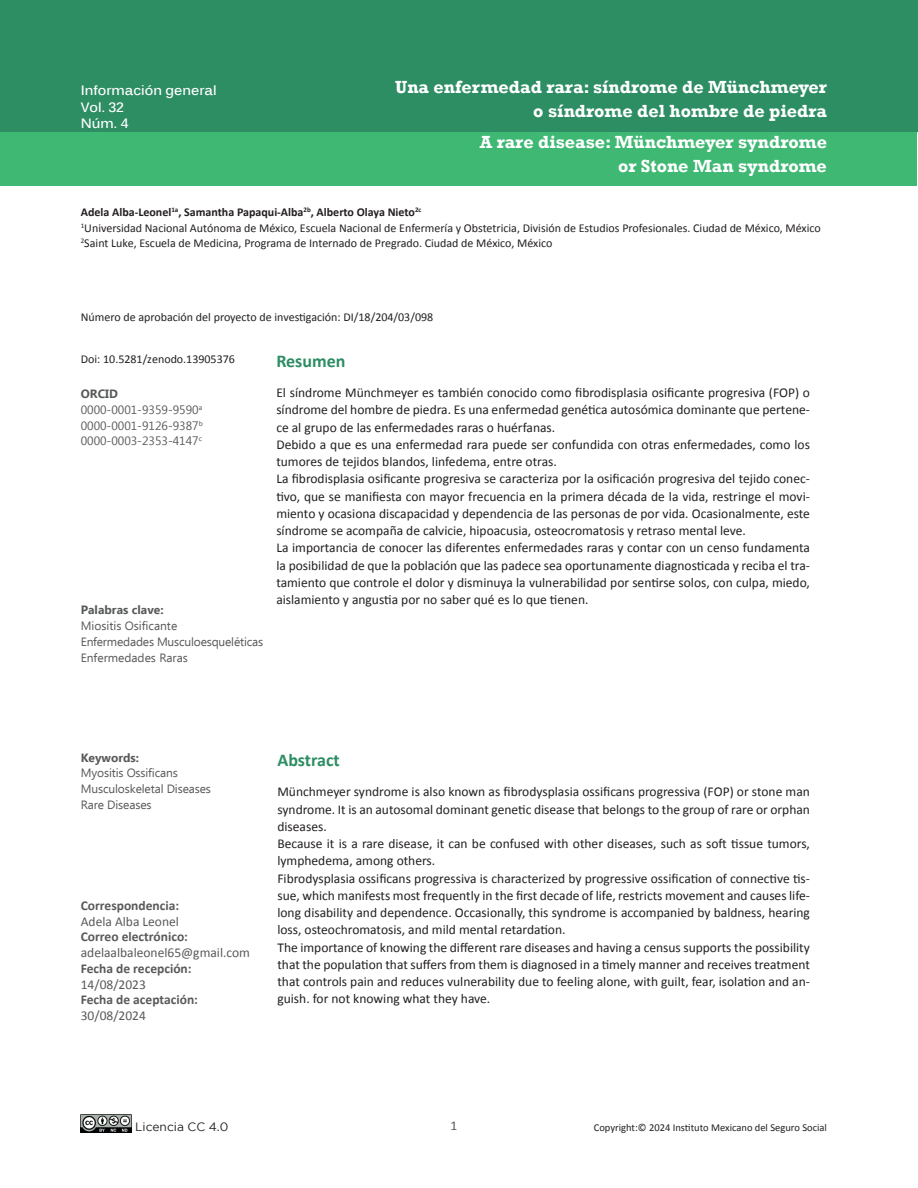
<style>
.page{position:relative;width:918px;height:1188px;background:#fff}
.page>*{position:absolute;margin:0;border:0;box-sizing:border-box;transform-origin:0 0}
.t1{font:700 18px/24px "Rockwell";color:#fff;text-align:right}
.t2{font:700 18px "Calibri";color:#2d8d63}
.t3{font:13.5px/17.2px "Calibri";color:#231f20}
.t4{font:700 13.5px "Calibri";color:#58595b}
.t5{font:13.5px "Calibri";color:#58595b}
.t6{font:700 13.5px/16.2px "Kalinga";color:#fff}
.t7{font:12px/15.8px "Calibri";color:#231f20}
.t8{font:12px/15.8px "Ebrima";letter-spacing:-.01em;color:#58595b}
.t9{font:700 12px "Ebrima";color:#58595b}
.t10{font:12px "Gotham";color:#231f20}
.t11{font:10.5px "Calibri";color:#231f20}
.s1{font-weight:700}
</style>
<div class="page">
<div style="left:0;top:0;width:918px;height:132px;background:#2d8d63"></div>
<div style="left:0;top:132px;width:917px;height:53px;background:#3fb873"></div>
<img style="left:81px;top:1115px;width:51px;height:17px">
<p class="t6" style="left:81px;top:84px;width:137px">Información general<br>Vol. 32<br>Núm. 4</p>
<h1 class="t1" style="left:395px;top:75px;width:433px">Una enfermedad rara: síndrome de Münchmeyer o síndrome del hombre de piedra</h1>
<h1 class="t1" style="left:480px;top:130px;width:349px">A rare disease: Münchmeyer syndrome or Stone Man syndrome</h1>
<p class="t7" style="left:81px;top:204px;width:742px"><span class="s1">Adela Alba-Leonel</span><sup>1a</sup><span class="s1">, Samantha Papaqui-Alba</span><sup>2b</sup><span class="s1">, Alberto Olaya Nieto</span><sup>2c<br></sup><sup>1</sup>Universidad Nacional Autónoma de México, Escuela Nacional de Enfermería y Obstetricia, División de Estudios Profesionales. Ciudad de México, México<br><sup>2</sup>Saint Luke, Escuela de Medicina, Programa de Internado de Pregrado. Ciudad de México, México</p>
<p class="t7" style="left:81px;top:309px;width:354px">Número de aprobación del proyecto de investigación: DI/18/204/03/098</p>
<p class="t7" style="left:81px;top:351px;width:156px">Doi: 10.5281/zenodo.13905376</p>
<p class="t8" style="left:81px;top:387px;width:124px"><span class="s1">ORCID<br></span>0000-0001-9359-9590<sup>a<br></sup>0000-0001-9126-9387<sup>b<br></sup>0000-0003-2353-4147<sup>c</sup></p>
<p class="t9" style="left:81px;top:601px;width:84px">Palabras clave:</p>
<p class="t8" style="left:81px;top:619px;width:184px">Miositis Osificante<br>Enfermedades Musculoesqueléticas<br>Enfermedades Raras</p>
<h1 class="t2" style="left:276px;top:350px;width:71px">Resumen</h1>
<p class="t3" style="left:276px;top:384px;width:535px">El síndrome Münchmeyer es también conocido como fibrodisplasia osificante progresiva (FOP) o síndrome del hombre de piedra. Es una enfermedad genética autosómica dominante que pertene&shy;ce al grupo de las enfermedades raras o huérfanas.<br>Debido a que es una enfermedad rara puede ser confundida con otras enfermedades, como los tumores de tejidos blandos, linfedema, entre otras.<br>La fibrodisplasia osificante progresiva se caracteriza por la osificación progresiva del tejido conec&shy;tivo, que se manifiesta con mayor frecuencia en la primera década de la vida, restringe el movi&shy;miento y ocasiona discapacidad y dependencia de las personas de por vida. Ocasionalmente, este síndrome se acompaña de calvicie, hipoacusia, osteocromatosis y retraso mental leve.<br>La importancia de conocer las diferentes enfermedades raras y contar con un censo fundamenta la posibilidad de que la población que las padece sea oportunamente diagnosticada y reciba el tra&shy;tamiento que controle el dolor y disminuya la vulnerabilidad por sentirse solos, con culpa, miedo, aislamiento y angustia por no saber qué es lo que tienen.</p>
<p class="t9" style="left:81px;top:748px;width:60px">Keywords:</p>
<p class="t8" style="left:81px;top:766px;width:132px">Myositis Ossificans<br>Musculoskeletal Diseases<br>Rare Diseases</p>
<p class="t4" style="left:81px;top:897px;width:100px">Correspondencia:</p>
<p class="t5" style="left:81px;top:913px;width:100px">Adela Alba Leonel</p>
<p class="t4" style="left:81px;top:928px;width:109px">Correo electrónico:</p>
<p class="t5" style="left:81px;top:944px;width:171px">adelaalbaleonel65@gmail.com</p>
<p class="t4" style="left:81px;top:960px;width:112px">Fecha de recepción:</p>
<p class="t5" style="left:81px;top:976px;width:67px">14/08/2023</p>
<p class="t4" style="left:81px;top:991px;width:119px">Fecha de aceptación:</p>
<p class="t5" style="left:81px;top:1007px;width:67px">30/08/2024</p>
<h1 class="t2" style="left:277px;top:749px;width:64px">Abstract</h1>
<p class="t3" style="left:277px;top:783px;width:534px">Münchmeyer syndrome is also known as fibrodysplasia ossificans progressiva (FOP) or stone man syndrome. It is an autosomal dominant genetic disease that belongs to the group of rare or orphan diseases.<br>Because it is a rare disease, it can be confused with other diseases, such as soft tissue tumors, lymphedema, among others.<br>Fibrodysplasia ossificans progressiva is characterized by progressive ossification of connective tis&shy;sue, which manifests most frequently in the first decade of life, restricts movement and causes life&shy;long disability and dependence. Occasionally, this syndrome is accompanied by baldness, hearing loss, osteochromatosis, and mild mental retardation.<br>The importance of knowing the different rare diseases and having a census supports the possibility that the population that suffers from them is diagnosed in a timely manner and receives treatment that controls pain and reduces vulnerability due to feeling alone, with guilt, fear, isolation and an&shy;guish. for not knowing what they have.</p>
<p class="t5" style="left:450px;top:1117px;width:8px">1</p>
<p class="t10" style="left:135px;top:1120px;width:95px">Licencia CC 4.0</p>
<p class="t11" style="left:594px;top:1121px;width:235px">Copyright:© 2024 Instituto Mexicano del Seguro Social</p>
</div>
